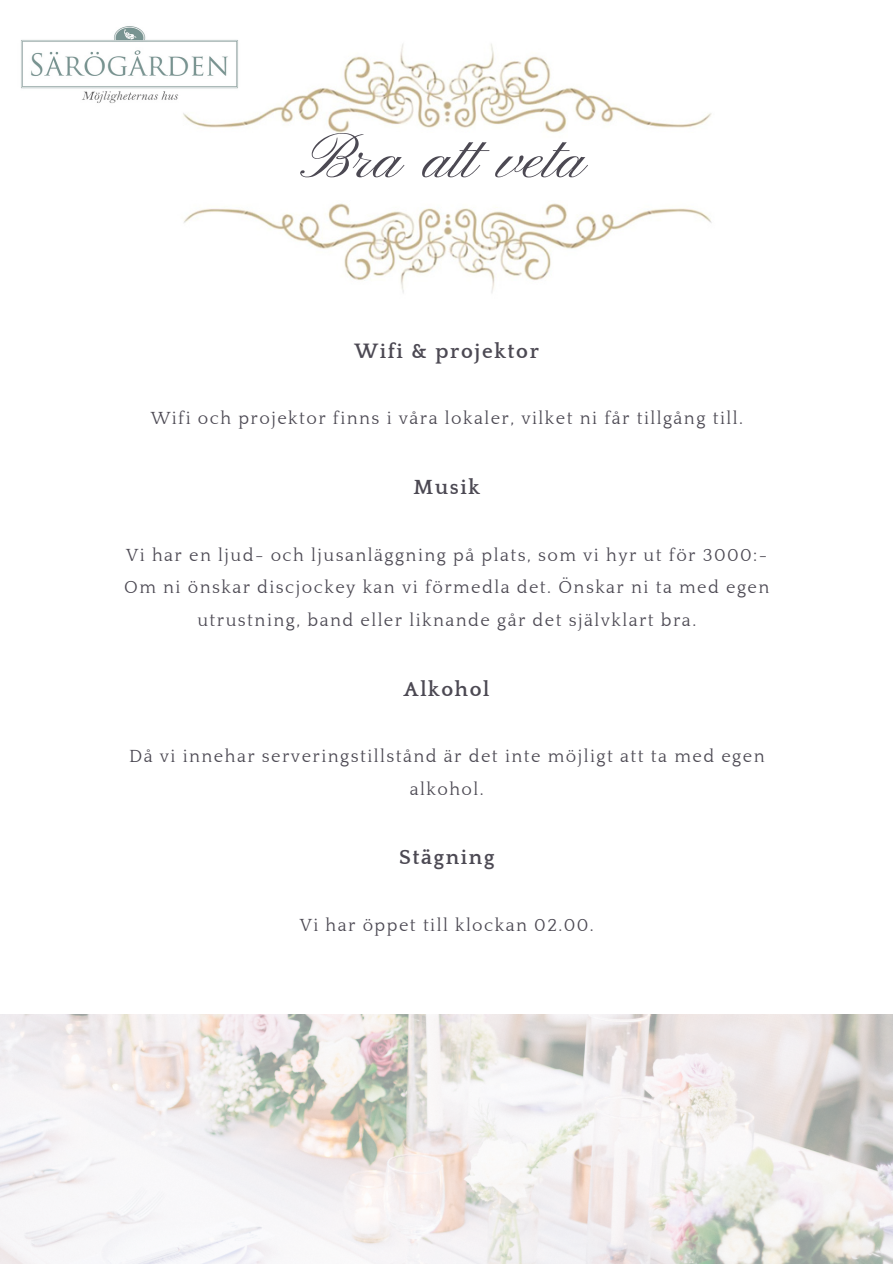
<style>
.page{position:relative;width:893px;height:1264px;background:#fff}
.page>*{position:absolute;margin:0;border:0;box-sizing:border-box;transform-origin:0 0}
.t1{font:63px "Pinyon Script";color:#4c4953}
.t2{font:700 21px "Quattrocento";letter-spacing:.08em;color:#4c4953}
.t3{font:18px/32.7px "Quattrocento";letter-spacing:.08em;color:#4c4953;text-align:center}
</style>
<div class="page">
<img style="left:183px;top:44px;width:529px;height:89px">
<img style="left:184px;top:203px;width:528px;height:90px">
<img style="left:0;top:1014px;width:892px;height:249px">
<img style="left:21px;top:26px;width:221px;height:80px">
<h1 class="t1" style="left:306px;top:123px;width:283px">Bra att veta</h1>
<p class="t2" style="left:354px;top:340px;width:186px">Wifi &amp; projektor</p>
<h2 class="t3" style="left:151px;top:403px;width:593px">Wifi och projektor finns i våra lokaler, vilket ni får tillgång till.</h2>
<p class="t2" style="left:413px;top:476px;width:68px">Musik</p>
<h2 class="t3" style="left:126px;top:539px;width:642px">Vi har en ljud- och ljusanläggning på plats, som vi hyr ut för 3000:-</h2>
<p class="t3" style="left:124px;top:571px;width:646px">Om ni önskar discjockey kan vi förmedla det. Önskar ni ta med egen</p>
<p class="t3" style="left:197px;top:604px;width:500px">utrustning, band eller liknande går det självklart bra.</p>
<p class="t2" style="left:404px;top:677px;width:87px">Alkohol</p>
<h2 class="t3" style="left:129px;top:740px;width:637px">Då vi innehar serveringstillstånd är det inte möjligt att ta med egen alkohol.</h2>
<p class="t2" style="left:399px;top:846px;width:97px">Stägning</p>
<h2 class="t3" style="left:300px;top:909px;width:295px">Vi har öppet till klockan 02.00.</h2>
</div>
